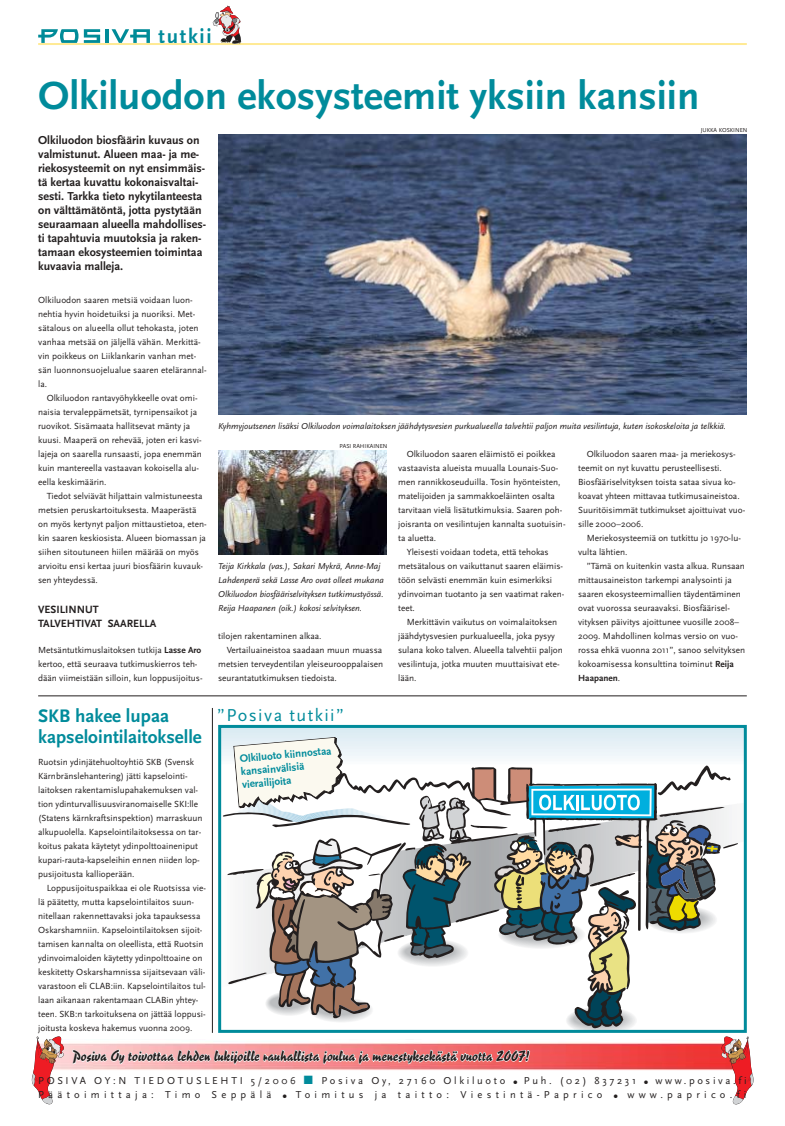
<style>
.page{position:relative;width:785px;height:1126px;background:#fff}
.page>*{position:absolute;margin:0;border:0;box-sizing:border-box;transform-origin:0 0}
.t1{font:700 41px "Scala Sans";color:#008b9b}
.t2{font:700 21px "Scala Sans";letter-spacing:.08em;color:#008b9b}
.t3{font:700 19px/21px "Scala Sans";color:#008b9b}
.t4{font:18px "Scala Sans";letter-spacing:.08em;color:#008b9b}
.t5{font:14px "Reporter Two";color:#231f1f;scale:1.12 1}
.t6{font:700 12px/14px "Scala Sans";color:#231f1f}
.t7{font:700 11px/13px "Scala Sans";color:#008b9b}
.t8{font:700 11px/14px "Scala Sans";color:#231f1f}
.t9{font:10.5px/14px "Scala Sans";letter-spacing:.355em;color:#231f1f}
.t10{font:9.2px/14px "Scala Sans";color:#231f1f}
.t11{font:italic 9px/14px "Scala Sans";color:#231f1f}
.t12{font:6px "Scala Sans";color:#231f1f}
.s1{font-weight:700}
.s2{color:#008b9b}
</style>
<div class="page">
<hr style="left:38px;top:43px;width:709px;height:2px;background:#ffea94">
<hr style="left:38px;top:696px;width:709px;height:1px;background:#231f1f">
<svg style="left:38px;top:29px;width:62px;height:14px"></svg>
<svg style="left:112px;top:29px;width:38px;height:14px"></svg>
<hr style="left:105px;top:29px;width:4px;height:14px;background:#008b98">
<hr style="left:212px;top:708px;width:1px;height:325px;background:#231f1f">
<svg style="left:213px;top:6px;width:28px;height:38px"></svg>
<hr style="left:220px;top:729px;width:525px;height:1px;background:#d8eaf2">
<hr style="left:220px;top:730px;width:525px;height:2px;background:#dbecf3">
<hr style="left:220px;top:732px;width:525px;height:1px;background:#dcecf3">
<hr style="left:220px;top:733px;width:525px;height:2px;background:#deedf4">
<hr style="left:220px;top:735px;width:525px;height:2px;background:#dfeef4">
<svg style="left:32px;top:1036px;width:32px;height:68px"></svg>
<img style="left:218px;top:450px;width:169px;height:105px">
<img style="left:218px;top:135px;width:529px;height:280px">
<svg style="left:72px;top:737px;width:681px;height:367px"></svg>
<h2 class="t2" style="left:159px;top:28px;width:55px">tutkii</h2>
<h1 class="t1" style="left:38px;top:79px;width:663px">Olkiluodon ekosysteemit yksiin kansiin</h1>
<p class="t6" style="left:38px;top:134px;width:169px">Olkiluodon biosfäärin kuvaus on valmistunut. Alueen maa- ja me&shy;riekosysteemit on nyt ensimmäis&shy;tä kertaa kuvattu kokonaisvaltai&shy;sesti. Tarkka tieto nykytilanteesta on välttämätöntä, jotta pystytään seuraamaan alueella mahdollises&shy;ti tapahtuvia muutoksia ja raken&shy;tamaan ekosysteemien toimintaa kuvaavia malleja.</p>
<p class="t10" style="left:38px;top:294px;width:170px">Olkiluodon saaren metsiä voidaan luon&shy;nehtia hyvin hoidetuiksi ja nuoriksi. Met-<br>sä talous on alueella ollut tehokasta, joten vanhaa metsää on jäljellä vähän. Merkittä&shy;vin poikkeus on Liiklankarin vanhan met&shy;sän luonnonsuojelualue saaren etelärannal&shy;la.</p>
<p class="t10" style="left:38px;top:392px;width:165px;text-indent:9px">Olkiluodon rantavyöhykkeelle ovat omi&shy;naisia tervaleppämetsät, tyrnipensaikot ja ruovikot. Sisämaata hallitsevat mänty ja kuusi. Maaperä on rehevää, joten eri kasvi&shy;lajeja on saarella runsaasti, jopa enemmän kuin mantereella vastaavan kokoisella alu&shy;eella keskimäärin.</p>
<p class="t10" style="left:38px;top:490px;width:170px;text-indent:9px">Tiedot selviävät hiljattain valmistuneesta metsien peruskartoituksesta. Maaperästä on myös kertynyt paljon mittaustietoa, eten&shy;kin saaren keskiosista. Alueen biomassan ja siihen sitoutuneen hiilen määrää on myös arvioitu ensi kertaa juuri biosfäärin kuvauk&shy;sen yhteydessä.</p>
<p class="t8" style="left:38px;top:603px;width:120px">VESILINNUT<br>TALVEHTIVAT SAARELLA</p>
<p class="t10" style="left:38px;top:644px;width:166px">Metsäntutkimuslaitoksen tutkija <span class="s1">Lasse Aro </span>kertoo, että seuraava tutkimuskierros teh&shy;dään viimeistään silloin, kun loppusijoitus-</p>
<h3 class="t3" style="left:38px;top:707px;width:165px">SKB hakee lupaa kapselointilaitokselle</h3>
<p class="t10" style="left:38px;top:756px;width:166px">Ruotsin ydinjätehuoltoyhtiö SKB (Svensk Kärnbränslehantering) jätti kapselointi&shy;laitoksen rakentamislupahakemuksen val&shy;tion ydinturvallisuusviranomaiselle SKI:lle (Statens kärnkraftsinspektion) marraskuun alkupuolella. Kapselointilaitoksessa on tar&shy;koitus pakata käytetyt ydinpolttoaineniput kupari-rauta-kapseleihin ennen niiden lop&shy;pusijoitusta kallioperään.</p>
<p class="t10" style="left:38px;top:882px;width:169px;text-indent:9px">Loppusijoituspaikkaa ei ole Ruotsissa vie&shy;lä päätetty, mutta kapselointilaitos suun&shy;nitellaan rakennettavaksi joka tapauksessa Oskarshamniin. Kapselointilaitoksen sijoit&shy;tamisen kannalta on oleellista, että Ruotsin ydinvoimaloiden käytetty ydinpolttoaine on keskitetty Oskarshamnissa sijaitsevaan väli&shy;varastoon eli CLAB:iin. Kapselointilaitos tul&shy;laan aikanaan rakentamaan CLABin yhtey&shy;teen. SKB:n tarkoituksena on jättää loppusi&shy;joitusta koskeva hakemus vuonna 2009.</p>
<p class="t12" style="left:701px;top:128px;width:48px">JUKKA KOSKINEN</p>
<p class="t11" style="left:218px;top:420px;width:509px">Kyhmyjoutsenen lisäksi Olkiluodon voimalaitoksen jäähdytysvesien purkualueella talvehtii paljon muita vesilintuja, kuten isokoskeloita ja telkkiä.</p>
<p class="t12" style="left:339px;top:443px;width:50px">PASI RAHIKAINEN</p>
<p class="t11" style="left:218px;top:560px;width:167px">Teija Kirkkala (vas.), Sakari Mykrä, Anne-Maj Lahdenperä sekä Lasse Aro ovat olleet mukana Olkiluodon biosfääriselvityksen tutkimustyössä.<br>Reija Haapanen (oik.) kokosi selvityksen.</p>
<p class="t10" style="left:218px;top:630px;width:105px">tilojen rakentaminen alkaa.</p>
<p class="t10" style="left:227px;top:644px;width:157px">Vertailuaineistoa saadaan muun muassa</p>
<p class="t10" style="left:218px;top:658px;width:167px">metsien terveydentilan yleiseurooppalaisen</p>
<p class="t10" style="left:218px;top:672px;width:120px">seurantatutkimuksen tiedoista.</p>
<h3 class="t4" style="left:217px;top:708px;width:129px">”Posiva tutkii”</h3>
<p class="t7" style="left:239px;top:753px;width:94px;rotate:-5deg">Olkiluoto kiinnostaa kansainvälisiä vierailijoita</p>
<p class="t10" style="left:407px;top:448px;width:150px">Olkiluodon saaren eläimistö ei poikkea</p>
<p class="t10" style="left:398px;top:462px;width:162px">vastaavista alueista muualla Lounais-Suo-</p>
<p class="t10" style="left:398px;top:476px;width:164px">men rannikkoseuduilla. Tosin hyönteisten,</p>
<p class="t10" style="left:398px;top:490px;width:158px">matelijoiden ja sammakkoeläinten osalta</p>
<p class="t10" style="left:398px;top:504px;width:166px">tarvitaan vielä lisätutkimuksia. Saaren poh-</p>
<p class="t10" style="left:398px;top:518px;width:169px">joisranta on vesilintujen kannalta suotuisin-</p>
<p class="t10" style="left:398px;top:532px;width:39px">ta aluetta.</p>
<p class="t10" style="left:407px;top:546px;width:144px">Yleisesti voidaan todeta, että tehokas</p>
<p class="t10" style="left:398px;top:560px;width:166px">metsätalous on vaikuttanut saaren eläimis-</p>
<p class="t10" style="left:398px;top:574px;width:156px">töön selvästi enemmän kuin esimerkiksi</p>
<p class="t10" style="left:398px;top:588px;width:168px">ydinvoiman tuotanto ja sen vaatimat raken-</p>
<p class="t10" style="left:398px;top:602px;width:18px">teet.</p>
<p class="t10" style="left:407px;top:616px;width:152px">Merkittävin vaikutus on voimalaitoksen</p>
<p class="t10" style="left:398px;top:630px;width:158px">jäähdytysvesien purkualueella, joka pysyy</p>
<p class="t10" style="left:398px;top:644px;width:166px">sulana koko talven. Alueella talvehtii paljon</p>
<p class="t10" style="left:398px;top:658px;width:163px">vesilintuja, jotka muuten muuttaisivat ete-</p>
<p class="t10" style="left:398px;top:672px;width:20px">lään.</p>
<p class="t10" style="left:578px;top:448px;width:169px;text-indent:9px">Olkiluodon saaren maa- ja meriekosys&shy;teemit on nyt kuvattu perusteellisesti.<br>Biosfääriselvityksen toista sataa sivua ko&shy;koavat yhteen mittavaa tutkimusaineistoa.<br>Suuritöisimmät tutkimukset ajoittuivat vuo&shy;sille 2000–2006.</p>
<p class="t10" style="left:578px;top:532px;width:164px;text-indent:9px">Meriekosysteemiä on tutkittu jo 1970-lu&shy;vulta lähtien.</p>
<p class="t10" style="left:578px;top:560px;width:169px;text-indent:9px">”Tämä on kuitenkin vasta alkua. Runsaan mittausaineiston tarkempi analysointi ja saaren ekosysteemimallien täydentäminen ovat vuorossa seuraavaksi. Biosfäärisel&shy;vityksen päivitys ajoittunee vuosille 2008– 2009. Mahdollinen kolmas versio on vuo&shy;rossa ehkä vuonna 2011”, sanoo selvityksen kokoamisessa konsulttina toiminut <span class="s1">Reija Haapanen</span>.</p>
<h3 class="t5" style="left:72px;top:1050px;width:410px">Posiva Oy toivottaa lehden lukijoille rauhallista joulua ja menestyksekästä vuotta 2007!</h3>
<p class="t9" style="left:38px;top:1074px;width:710px">POSIVA OY:N TIEDOTUSLEHTI 5/2006 <span class="s2">■</span> Posiva Oy, 27160 Olkiluoto ● Puh. (02) 837231 ● www.posiva.fi<br>Päätoimittaja: Timo Seppälä ● Toimitus ja taitto: Viestintä-Paprico ● www.paprico.fi</p>
</div>
